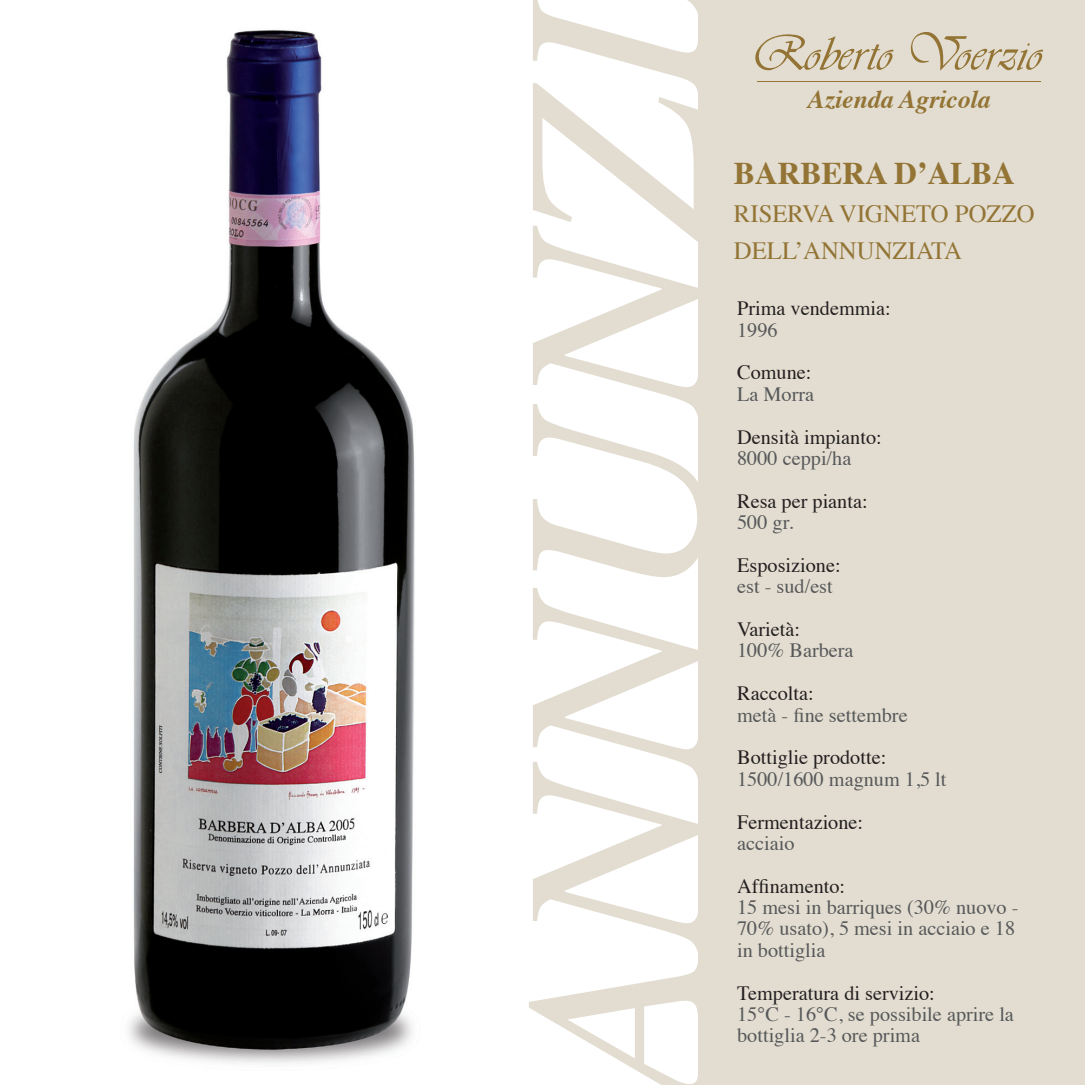
<style>
.page{position:relative;width:1085px;height:1085px;background:#fff}
.page>*{position:absolute;margin:0;border:0;box-sizing:border-box;transform-origin:0 0}
.t1{font:italic 260.55px "Times";color:#e2ddd0}
.t2{font:700 31.5px "Times";color:#937435}
.t3{font:italic 700 25.65px "Times";color:#937435}
.t4{font:24.75px "Times";color:#937435}
.t5{font:20.25px/21.4px "Times";color:#57585a}
.t6{font:20.25px "Times";color:#231f20}
</style>
<div class="page">
<div style="left:698px;top:0;width:386px;height:1084px;background:#e2ddd0"></div>
<img style="left:128px;top:30px;width:287px;height:1034px">
<svg style="left:755px;top:34px;width:139px;height:37px"></svg>
<svg style="left:910px;top:32px;width:134px;height:39px"></svg>
<hr style="left:757px;top:81px;width:283px;height:1px;background:#937435">
<p class="t1" style="left:388px;top:1110px;width:1117px;rotate:-90deg">ANNUNZI</p>
<p class="t3" style="left:807px;top:76px;width:184px">Azienda Agricola</p>
<p class="t2" style="left:733px;top:144px;width:282px">BARBERA D’ALBA</p>
<p class="t4" style="left:733px;top:190px;width:302px">RISERVA VIGNETO POZZO</p>
<p class="t4" style="left:733px;top:227px;width:230px">DELL’ANNUNZIATA</p>
<p class="t6" style="left:737px;top:289px;width:155px">Prima vendemmia:</p>
<p class="t5" style="left:737px;top:317px;width:42px">1996</p>
<p class="t6" style="left:737px;top:353px;width:76px">Comune:</p>
<p class="t5" style="left:737px;top:381px;width:79px">La Morra</p>
<p class="t6" style="left:737px;top:417px;width:146px">Densità impianto:</p>
<p class="t5" style="left:737px;top:445px;width:116px">8000 ceppi/ha</p>
<p class="t6" style="left:737px;top:482px;width:132px">Resa per pianta:</p>
<p class="t5" style="left:737px;top:509px;width:58px">500 gr.</p>
<p class="t6" style="left:737px;top:546px;width:105px">Esposizione:</p>
<p class="t5" style="left:737px;top:574px;width:97px">est - sud/est</p>
<p class="t6" style="left:737px;top:610px;width:64px">Varietà:</p>
<p class="t5" style="left:737px;top:638px;width:118px">100% Barbera</p>
<p class="t6" style="left:737px;top:674px;width:78px">Raccolta:</p>
<p class="t5" style="left:737px;top:702px;width:172px">metà - fine settembre</p>
<p class="t6" style="left:737px;top:738px;width:151px">Bottiglie prodotte:</p>
<p class="t5" style="left:737px;top:766px;width:211px">1500/1600 magnum 1,5 lt</p>
<p class="t6" style="left:737px;top:802px;width:127px">Fermentazione:</p>
<p class="t5" style="left:737px;top:830px;width:59px">acciaio</p>
<p class="t6" style="left:737px;top:866px;width:109px">Affinamento:</p>
<p class="t5" style="left:737px;top:894px;width:283px">15 mesi in barriques (30% nuovo -<br>70% usato), 5 mesi in acciaio e 18 in bottiglia</p>
<p class="t6" style="left:737px;top:973px;width:199px">Temperatura di servizio:</p>
<p class="t5" style="left:737px;top:1001px;width:278px">15°C - 16°C, se possibile aprire la bottiglia 2-3 ore prima</p>
</div>
